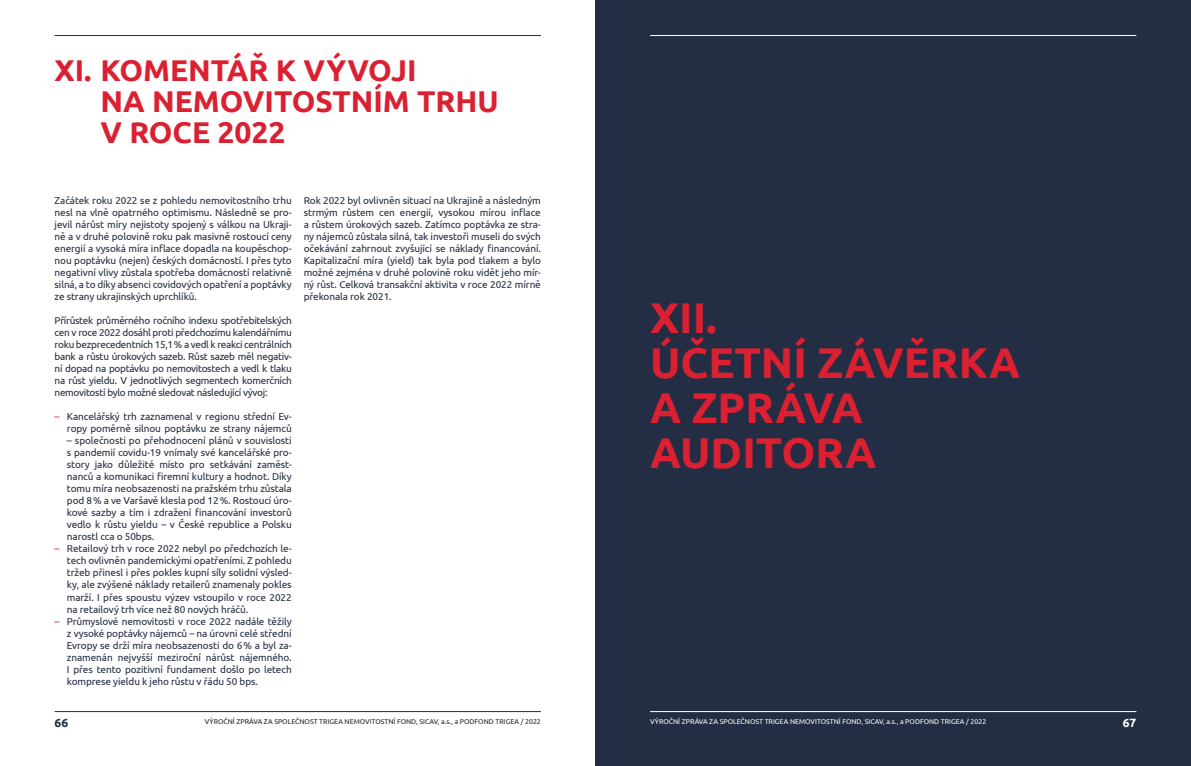
<style>
.page{position:relative;width:1191px;height:766px;background:#fff}
.page>*{position:absolute;margin:0;border:0;box-sizing:border-box;transform-origin:0 0}
.t1{font:700 43px/45px "Ubuntu";color:#da2031}
.t2{font:700 30px/31px "Ubuntu";color:#da2031}
.t3{font:700 12px "Ubuntu";color:#232d43}
.t4{font:700 12px "Ubuntu";color:#fff}
.t5{font:10px/12px "Ubuntu";letter-spacing:-.01em;color:#232d43;text-align:justify}
.t6{font:7px "Ubuntu";color:#231f20}
.t7{font:7px "Ubuntu";color:#fff}
.s1{color:#da2031}
</style>
<div class="page">
<hr style="left:55px;top:710px;width:486px;height:1px;background:#232d43">
<hr style="left:55px;top:35px;width:486px;height:1px;background:#232d43">
<div style="left:595px;top:0;width:596px;height:765px;background:#232d43"></div>
<hr style="left:650px;top:35px;width:486px;height:1px;background:#fff">
<hr style="left:650px;top:710px;width:486px;height:1px;background:#fff">
<h2 class="t2" style="left:101px;top:55px;width:400px;text-indent:-46px">XI. KOMENTÁŘ K VÝVOJI<br>NA NEMOVITOSTNÍM TRHU<br>V ROCE 2022</h2>
<p class="t5" style="left:55px;top:194px;width:239px">Začátek roku 2022 se z pohledu nemovitostního trhu nesl na vlně opatrného optimismu. Následně se pro&shy;jevil nárůst míry nejistoty spojený s válkou na Ukraji&shy;ně a v druhé polovině roku pak masivně rostoucí ceny energií a vysoká míra inflace dopadla na koupěschop&shy;nou poptávku (nejen) českých domácností. I přes tyto negativní vlivy zůstala spotřeba domácností relativně silná, a to díky absenci covidových opatření a poptávky ze strany ukrajinských uprchlíků.</p>
<p class="t5" style="left:55px;top:314px;width:239px">Přírůstek průměrného ročního indexu spotřebitelských cen v roce 2022 dosáhl proti předchozímu kalendářnímu roku bezprecedentních 15,1% a vedl k reakci centrálních bank a růstu úrokových sazeb. Růst sazeb měl negativ&shy;ní dopad na poptávku po nemovitostech a vedl k tlaku na růst yieldu. V jednotlivých segmentech komerčních nemovitostí bylo možné sledovat následující vývoj:</p>
<p class="t5" style="left:55px;top:410px;width:239px;text-align:right"><span class="s1">–</span> Kancelářský trh zaznamenal v regionu střední Ev&shy;ropy poměrně silnou poptávku ze strany nájemců</p>
<p class="t5" style="left:67px;top:434px;width:226px">– společnosti po přehodnocení plánů v souvislosti s pandemií covidu-19 vnímaly své kancelářské pro&shy;story jako důležité místo pro setkávání zaměst&shy;nanců a komunikaci firemní kultury a hodnot. Díky tomu míra neobsazenosti na pražském trhu zůstala pod 8% a ve Varšavě klesla pod 12%. Rostoucí úro&shy;kové sazby a tím i zdražení financování investorů vedlo k růstu yieldu – v České republice a Polsku narostl cca o 50bps.</p>
<p class="t5" style="left:67px;top:542px;width:226px;text-indent:-12px"><span class="s1">–</span> Retailový trh v roce 2022 nebyl po předchozích le&shy;tech ovlivněn pandemickými opatřeními. Z pohledu tržeb přinesl i přes pokles kupní síly solidní výsled&shy;ky, ale zvýšené náklady retailerů znamenaly pokles marží. I přes spoustu výzev vstoupilo v roce 2022 na retailový trh více než 80 nových hráčů.</p>
<p class="t5" style="left:67px;top:614px;width:226px;text-indent:-12px"><span class="s1">–</span> Průmyslové nemovitosti v roce 2022 nadále těžily z vysoké poptávky nájemců – na úrovni celé střední Evropy se drží míra neobsazenosti do 6% a byl za&shy;znamenán nejvyšší meziroční nárůst nájemného.<br>I přes tento pozitivní fundament došlo po letech komprese yieldu k jeho růstu v řádu 50 bps.</p>
<p class="t5" style="left:304px;top:194px;width:239px">Rok 2022 byl ovlivněn situací na Ukrajině a následným strmým růstem cen energií, vysokou mírou inflace a růstem úrokových sazeb. Zatímco poptávka ze stra&shy;ny nájemců zůstala silná, tak investoři museli do svých očekávání zahrnout zvyšující se náklady financování.<br>Kapitalizační míra (yield) tak byla pod tlakem a bylo možné zejména v druhé polovině roku vidět jeho mír&shy;ný růst. Celková transakční aktivita v roce 2022 mírně překonala rok 2021.</p>
<p class="t3" style="left:55px;top:714px;width:15px">66</p>
<p class="t6" style="left:205px;top:717px;width:338px">VÝROČNÍ ZPRÁVA ZA SPOLEČNOST TRIGEA NEMOVITOSTNÍ FOND, SICAV, a.s., a PODFOND TRIGEA / 2022</p>
<h1 class="t1" style="left:650px;top:294px;width:371px">XII.<br>ÚČETNÍ ZÁVĚRKA<br>A ZPRÁVA<br>AUDITORA</h1>
<p class="t7" style="left:650px;top:717px;width:338px">VÝROČNÍ ZPRÁVA ZA SPOLEČNOST TRIGEA NEMOVITOSTNÍ FOND, SICAV, a.s., a PODFOND TRIGEA / 2022</p>
<p class="t4" style="left:1122px;top:714px;width:15px">67</p>
</div>
